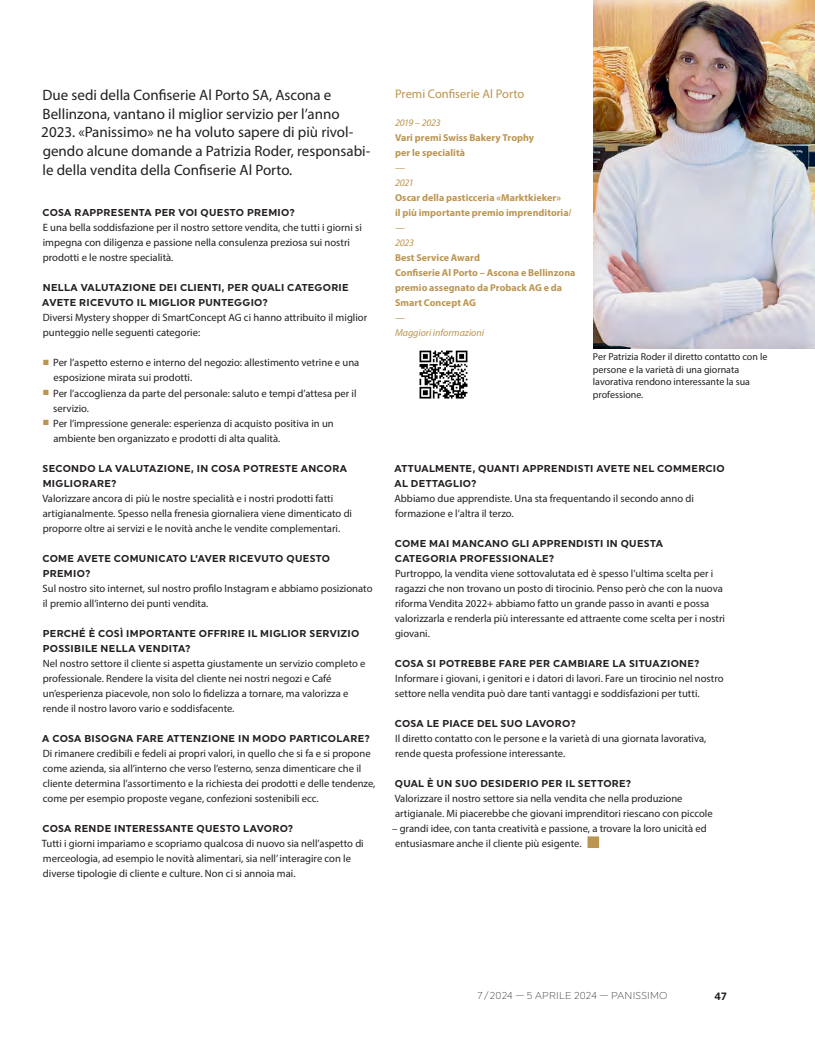
<style>
.page{position:relative;width:815px;height:1053px;background:#fff}
.page>*{position:absolute;margin:0;border:0;box-sizing:border-box;transform-origin:0 0}
.I_04___Lead{font:15px/18.8px "Myriad Pro";color:#231f20}
.D_12___Kasten_Titel{font:12.5px "Myriad Pro";color:#bc9551}
.I_04___Lead-2{font:10.62px/15px "Myriad Pro";color:#231f20}
.t1{font:700 10.62px "Uniform";color:#231f20}
.I_07___Zwischentitel_Frage{font:700 10px/15px "Uniform";letter-spacing:.03em;color:#231f20}
.I_14___KASTEN_GT{font:700 10px/15px "Myriad Pro";letter-spacing:.005em;color:#bc9551}
.t2{font:10px/12.5px "Myriad Pro";color:#231f20}
.I_15___KASTEN_GT_KURSIV{font:italic 10px/15px "Myriad Pro";letter-spacing:-.005em;color:#bc9551}
.t3{font:300 10px "Uniform";letter-spacing:.015em;color:#231f20}
.I_15___KASTEN_GT_KURSIV-2{font:italic 10px "Myriad Pro";letter-spacing:-.025em;color:#bc9551}
.s1{color:#bc9551}
.s2{font-weight:400;font-style:italic}
</style>
<div class="page">
<img style="left:593px;top:0;width:222px;height:348px">
<img style="left:419px;top:350px;width:49px;height:49px">
<p class="I_04___Lead" style="left:41px;top:85px;width:330px">Due sedi della Confiserie Al Porto SA, Ascona e Bellinzona, vantano il miglior servizio per l’anno 2023. «Panissimo» ne ha voluto sapere di più rivol&shy;gendo alcune domande a Patrizia Roder, responsabi&shy;le della vendita della Confiserie Al Porto.</p>
<p class="I_07___Zwischentitel_Frage" style="left:43px;top:205px;width:254px">COSA RAPPRESENTA PER VOI QUESTO PREMIO?</p>
<p class="I_04___Lead-2" style="left:43px;top:220px;width:321px">E una bella soddisfazione per il nostro settore vendita, che tutti i giorni si impegna con diligenza e passione nella consulenza preziosa sui nostri prodotti e le nostre specialità.</p>
<p class="I_07___Zwischentitel_Frage" style="left:42px;top:280px;width:308px">NELLA VALUTAZIONE DEI CLIENTI, PER QUALI CATEGORIE<br>AVETE RICEVUTO IL MIGLIOR PUNTEGGIO?</p>
<p class="I_04___Lead-2" style="left:43px;top:310px;width:326px">Diversi Mystery shopper di SmartConcept AG ci hanno attribuito il miglior punteggio nelle seguenti categorie:</p>
<p class="I_04___Lead-2" style="left:53px;top:355px;width:307px;text-indent:-10px"><span class="s1">■</span> Per l’aspetto esterno e interno del negozio: allestimento vetrine e una esposizione mirata sui prodotti.</p>
<p class="I_04___Lead-2" style="left:53px;top:385px;width:305px;text-indent:-10px"><span class="s1">■</span> Per l’accoglienza da parte del personale: saluto e tempi d’attesa per il servizio.</p>
<p class="I_04___Lead-2" style="left:53px;top:415px;width:282px;text-indent:-10px"><span class="s1">■</span> Per l’impressione generale: esperienza di acquisto positiva in un ambiente ben organizzato e prodotti di alta qualità.</p>
<p class="I_07___Zwischentitel_Frage" style="left:43px;top:460px;width:306px">SECONDO LA VALUTAZIONE, IN COSA POTRESTE ANCORA<br>MIGLIORARE?</p>
<p class="I_04___Lead-2" style="left:42px;top:490px;width:311px">Valorizzare ancora di più le nostre specialità e i nostri prodotti fatti artigianalmente. Spesso nella frenesia giornaliera viene dimenticato di proporre oltre ai servizi e le novità anche le vendite complementari.</p>
<p class="I_07___Zwischentitel_Frage" style="left:43px;top:550px;width:289px">COME AVETE COMUNICATO L’AVER RICEVUTO QUESTO<br>PREMIO?</p>
<p class="I_04___Lead-2" style="left:43px;top:580px;width:331px">Sul nostro sito internet, sul nostro profilo Instagram e abbiamo posizionato il premio all’interno dei punti vendita.</p>
<p class="I_07___Zwischentitel_Frage" style="left:43px;top:625px;width:318px">PERCHÉ È COSÌ IMPORTANTE OFFRIRE IL MIGLIOR SERVIZIO<br>POSSIBILE NELLA VENDITA?</p>
<p class="I_04___Lead-2" style="left:43px;top:655px;width:324px">Nel nostro settore il cliente si aspetta giustamente un servizio completo e professionale. Rendere la visita del cliente nei nostri negozi e Café un’esperienza piacevole, non solo lo fidelizza a tornare, ma valorizza e rende il nostro lavoro vario e soddisfacente.</p>
<p class="I_07___Zwischentitel_Frage" style="left:42px;top:730px;width:329px">A COSA BISOGNA FARE ATTENZIONE IN MODO PARTICOLARE?</p>
<p class="I_04___Lead-2" style="left:43px;top:745px;width:334px">Di rimanere credibili e fedeli ai propri valori, in quello che si fa e si propone come azienda, sia all’interno che verso l’esterno, senza dimenticare che il cliente determina l’assortimento e la richiesta dei prodotti e delle tendenze, come per esempio proposte vegane, confezioni sostenibili ecc.</p>
<p class="I_07___Zwischentitel_Frage" style="left:43px;top:820px;width:252px">COSA RENDE INTERESSANTE QUESTO LAVORO?</p>
<p class="I_04___Lead-2" style="left:42px;top:835px;width:324px">Tutti i giorni impariamo e scopriamo qualcosa di nuovo sia nell’aspetto di merceologia, ad esempio le novità alimentari, sia nell’ interagire con le diverse tipologie di cliente e culture. Non ci si annoia mai.</p>
<p class="D_12___Kasten_Titel" style="left:395px;top:86px;width:131px">Premi Confiserie Al Porto</p>
<p class="I_15___KASTEN_GT_KURSIV-2" style="left:395px;top:117px;width:47px">2019 – 2023</p>
<p class="I_14___KASTEN_GT" style="left:395px;top:130px;width:141px">Vari premi Swiss Bakery Trophy per le specialità</p>
<p class="I_15___KASTEN_GT_KURSIV" style="left:395px;top:160px;width:20px">—<br>2021</p>
<p class="I_14___KASTEN_GT" style="left:395px;top:190px;width:177px">Oscar della pasticceria «Marktkieker»<br>il più importante premio imprenditoria<span class="s2">l</span></p>
<p class="I_15___KASTEN_GT_KURSIV" style="left:395px;top:220px;width:21px">—<br>2023</p>
<p class="I_14___KASTEN_GT" style="left:395px;top:250px;width:182px">Best Service Award<br>Confiserie Al Porto – Ascona e Bellinzona</p>
<p class="I_14___KASTEN_GT" style="left:395px;top:280px;width:169px">premio assegnato da Proback AG e da<br>Smart Concept AG</p>
<p class="I_15___KASTEN_GT_KURSIV" style="left:395px;top:310px;width:90px">—<br>Maggiori informazioni</p>
<p class="t2" style="left:593px;top:350px;width:176px">Per Patrizia Roder il diretto contatto con le persone e la varietà di una giornata lavorativa rendono interessante la sua professione.</p>
<p class="I_07___Zwischentitel_Frage" style="left:395px;top:460px;width:332px">ATTUALMENTE, QUANTI APPRENDISTI AVETE NEL COMMERCIO<br>AL DETTAGLIO?</p>
<p class="I_04___Lead-2" style="left:394px;top:490px;width:301px">Abbiamo due apprendiste. Una sta frequentando il secondo anno di formazione e l’altra il terzo.</p>
<p class="I_07___Zwischentitel_Frage" style="left:395px;top:535px;width:270px">COME MAI MANCANO GLI APPRENDISTI IN QUESTA<br>CATEGORIA PROFESSIONALE?</p>
<p class="I_04___Lead-2" style="left:395px;top:565px;width:332px">Purtroppo, la vendita viene sottovalutata ed è spesso l’ultima scelta per i ragazzi che non trovano un posto di tirocinio. Penso però che con la nuova riforma Vendita 2022+ abbiamo fatto un grande passo in avanti e possa valorizzarla e renderla più interessante ed attraente come scelta per i nostri giovani.</p>
<p class="I_07___Zwischentitel_Frage" style="left:395px;top:655px;width:306px">COSA SI POTREBBE FARE PER CAMBIARE LA SITUAZIONE?</p>
<p class="I_04___Lead-2" style="left:395px;top:670px;width:330px">Informare i giovani, i genitori e i datori di lavori. Fare un tirocinio nel nostro settore nella vendita può dare tanti vantaggi e soddisfazioni per tutti.</p>
<p class="I_07___Zwischentitel_Frage" style="left:395px;top:715px;width:182px">COSA LE PIACE DEL SUO LAVORO?</p>
<p class="I_04___Lead-2" style="left:395px;top:730px;width:313px">Il diretto contatto con le persone e la varietà di una giornata lavorativa, rende questa professione interessante.</p>
<p class="I_07___Zwischentitel_Frage" style="left:395px;top:775px;width:238px">QUAL È UN SUO DESIDERIO PER IL SETTORE?</p>
<p class="I_04___Lead-2" style="left:395px;top:790px;width:320px">Valorizzare il nostro settore sia nella vendita che nella produzione artigianale. Mi piacerebbe che giovani imprenditori riescano con piccole</p>
<p class="I_04___Lead-2" style="left:392px;top:820px;width:316px">– grandi idee, con tanta creatività e passione, a trovare la loro unicità ed entusiasmare anche il cliente più esigente. <span class="s1">■</span></p>
<p class="t3" style="left:477px;top:989px;width:192px">7 / 2024 — 5 APRILE 2024 — PANISSIMO</p>
<p class="t1" style="left:714px;top:989px;width:14px">47</p>
</div>
